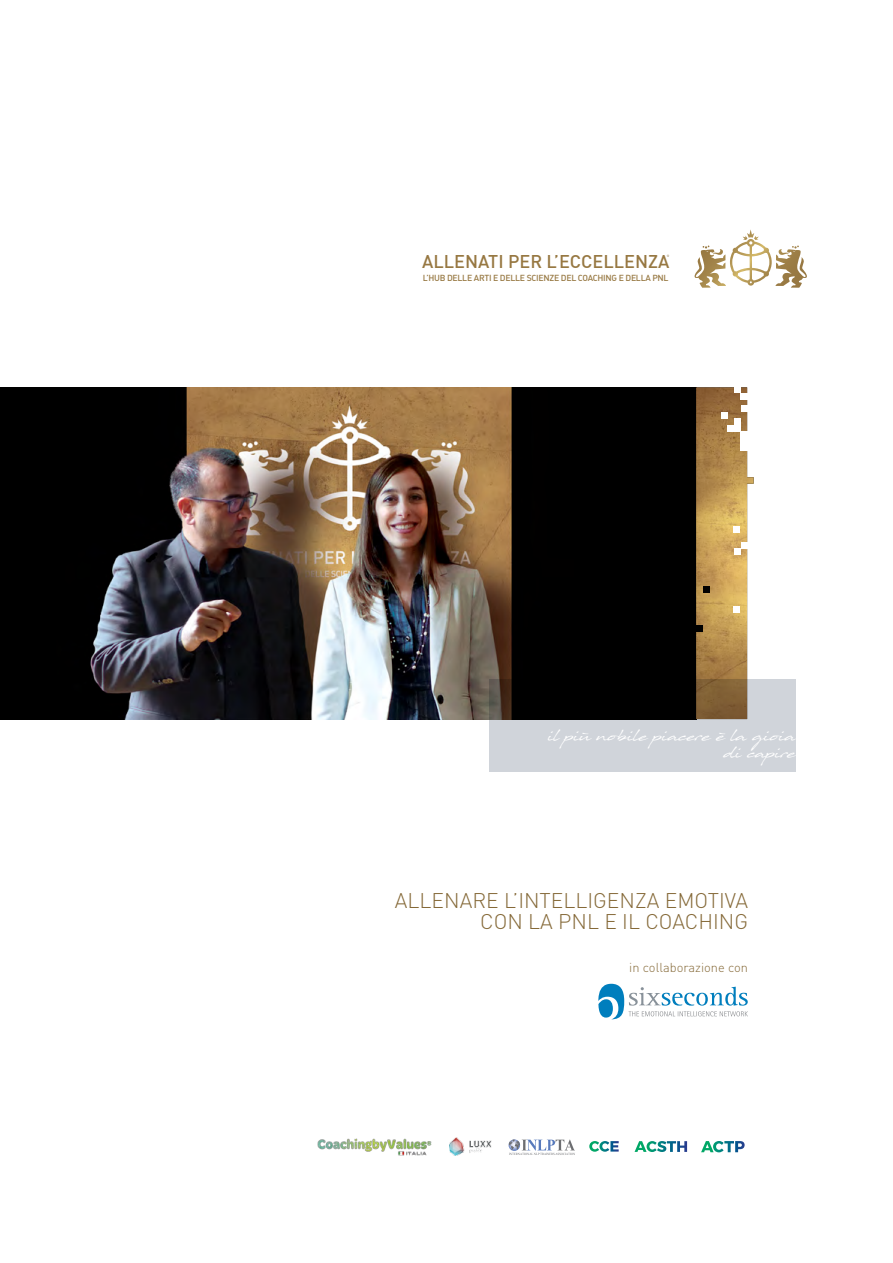
<style>
.page{position:relative;width:893px;height:1263px;background:#fff}
.page>*{position:absolute;margin:0;border:0;box-sizing:border-box;transform-origin:0 0}
.t1{font:300 21px/21px "DIN";color:#856938;text-align:center}
.t2{font:500 18px "DIN";color:#977842}
.t3{font:16.5px/16.5px "Javacom";color:#fff;text-align:right}
.t4{font:300 12.75px "DIN";color:#856938}
.t5{font:8.7px "DIN Medium Alternate";letter-spacing:-.03em;color:#977842}
</style>
<div class="page">
<img style="left:0;top:387px;width:696px;height:332px">
<svg style="left:489px;top:679px;width:307px;height:93px;background:#8f9195"></svg>
<svg style="left:708px;top:229px;width:91px;height:57px"></svg>
<img style="left:449px;top:1137px;width:43px;height:19px">
<svg style="left:509px;top:1139px;width:66px;height:16px"></svg>
<img style="left:317px;top:1138px;width:115px;height:18px">
<svg style="left:701px;top:1141px;width:44px;height:11px"></svg>
<svg style="left:635px;top:1141px;width:52px;height:11px"></svg>
<svg style="left:589px;top:1141px;width:30px;height:11px"></svg>
<svg style="left:598px;top:984px;width:150px;height:35px"></svg>
<svg style="left:696px;top:387px;width:58px;height:332px;background:#bb9a63"></svg>
<div style="left:696px;top:625px;width:7px;height:6px;background:#000"></div>
<p class="t2" style="left:422px;top:250px;width:249px">ALLENATI PER L’ECCELLENZA</p>
<p class="t5" style="left:423px;top:272px;width:171px">L’HUB DELLE ARTI E DELLE SCIENZE DEL COACHIN</p>
<p class="t5" style="left:611px;top:272px;width:20px">G E DELLA</p>
<p class="t5" style="left:652px;top:272px;width:12px">PNL</p>
<p class="t3" style="left:548px;top:726px;width:250px">il più nobile piacere è la gioia di capire</p>
<p class="t1" style="left:395px;top:889px;width:355px">ALLENARE L’INTELLIGENZA EMOTIVA con la PNL e il Coa</p>
<p class="t1" style="left:685px;top:910px;width:40px">ching</p>
<p class="t4" style="left:629px;top:960px;width:120px">in collaborazione con</p>
</div>
